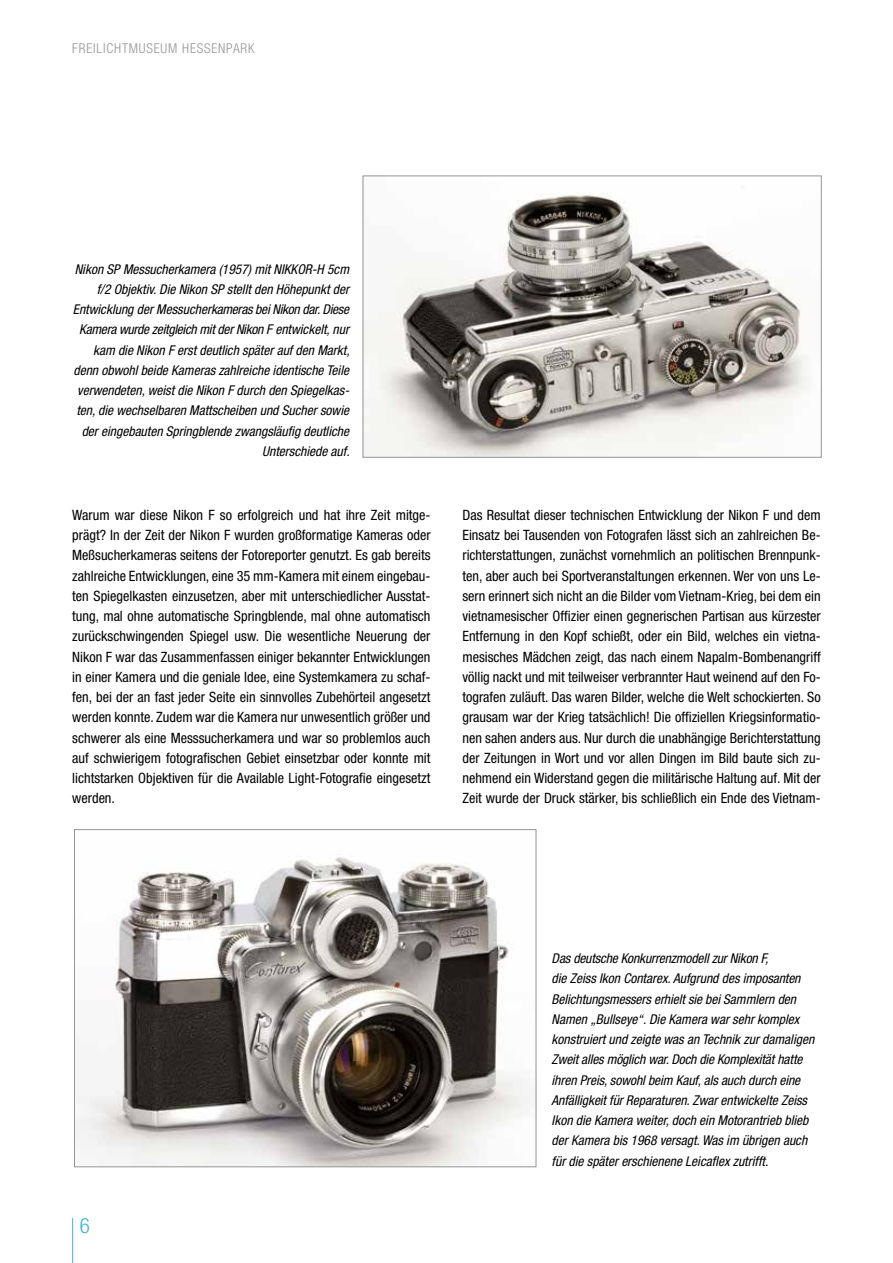
<style>
.page{position:relative;width:893px;height:1263px;background:#fff}
.page>*{position:absolute;margin:0;border:0;box-sizing:border-box;transform-origin:0 0}
.t1{font:300 condensed 21px "Helvetica Neue";color:#3cb3d4}
.t2{font:condensed 14.25px/20.2px "Helvetica Neue";color:#000;text-align:justify}
.t3{font:italic condensed 13.5px/20.2px "Helvetica Neue";color:#000;text-align:right}
.t4{font:300 condensed 13.5px "Helvetica Neue";letter-spacing:.06em;color:#939598}
</style>
<div class="page">
<hr style="left:72px;top:1218px;width:1px;height:45px;background:#3cb3d4">
<img style="left:365px;top:193px;width:445px;height:263px">
<div style="left:363px;top:176px;width:459px;height:282px;border:1px solid #939598"></div>
<img style="left:76px;top:857px;width:455px;height:308px">
<div style="left:74px;top:829px;width:462px;height:338px;border:1px solid #939598"></div>
<p class="t4" style="left:72px;top:40px;width:184px">FREILICHTMUSEUM HESSENPARK</p>
<p class="t3" style="left:73px;top:259px;width:278px">Nikon SP Messucherkamera (1957) mit NIKKOR-H 5cm f/2 Objektiv. Die Nikon SP stellt den Höhepunkt der Entwicklung der Messucherkameras bei Nikon dar. Diese Kamera wurde zeitgleich mit der Nikon F entwickelt, nur kam die Nikon F erst deutlich später auf den Markt, denn obwohl beide Kameras zahlreiche identische Teile verwendeten, weist die Nikon F durch den Spiegelkas&shy;ten, die wechselbaren Mattscheiben und Sucher sowie der eingebauten Springblende zwangsläufig deutliche Unterschiede auf.</p>
<p class="t2" style="left:72px;top:504px;width:360px">Warum war diese Nikon F so erfolgreich und hat ihre Zeit mitge&shy;prägt? In der Zeit der Nikon F wurden großformatige Kameras oder Meßsucherkameras seitens der Fotoreporter genutzt. Es gab bereits zahlreiche Entwicklungen, eine 35 mm-Kamera mit einem eingebau&shy;ten Spiegelkasten einzusetzen, aber mit unterschiedlicher Ausstat&shy;tung, mal ohne automatische Springblende, mal ohne automatisch zurückschwingenden Spiegel usw. Die wesentliche Neuerung der Nikon F war das Zusammenfassen einiger bekannter Entwicklungen in einer Kamera und die geniale Idee, eine Systemkamera zu schaf&shy;fen, bei der an fast jeder Seite ein sinnvolles Zubehörteil angesetzt werden konnte. Zudem war die Kamera nur unwesentlich größer und schwerer als eine Messsucherkamera und war so problemlos auch auf schwierigem fotografischen Gebiet einsetzbar oder konnte mit lichtstarken Objektiven für die Available Light-Fotografie eingesetzt werden.</p>
<p class="t2" style="left:462px;top:504px;width:360px">Das Resultat dieser technischen Entwicklung der Nikon F und dem Einsatz bei Tausenden von Fotografen lässt sich an zahlreichen Be&shy;richterstattungen, zunächst vornehmlich an politischen Brennpunk&shy;ten, aber auch bei Sportveranstaltungen erkennen. Wer von uns Le&shy;sern erinnert sich nicht an die Bilder vom Vietnam-Krieg, bei dem ein vietnamesischer Offizier einen gegnerischen Partisan aus kürzester Entfernung in den Kopf schießt, oder ein Bild, welches ein vietna&shy;mesisches Mädchen zeigt, das nach einem Napalm-Bombenangriff völlig nackt und mit teilweiser verbrannter Haut weinend auf den Fo&shy;tografen zuläuft. Das waren Bilder, welche die Welt schockierten. So grausam war der Krieg tatsächlich! Die offiziellen Kriegsinformatio&shy;nen sahen anders aus. Nur durch die unabhängige Berichterstattung der Zeitungen in Wort und vor allen Dingen im Bild baute sich zu&shy;nehmend ein Widerstand gegen die militärische Haltung auf. Mit der Zeit wurde der Druck stärker, bis schließlich ein Ende des Vietnam-</p>
<h1 class="t1" style="left:80px;top:1213px;width:12px">6</h1>
<p class="t3" style="left:552px;top:948px;width:264px;text-align:left">Das deutsche Konkurrenzmodell zur Nikon F,<br>die Zeiss Ikon Contarex. Aufgrund des imposanten Belichtungsmessers erhielt sie bei Sammlern den Namen „Bullseye“. Die Kamera war sehr komplex konstruiert und zeigte was an Technik zur damaligen Zweit alles möglich war. Doch die Komplexität hatte ihren Preis, sowohl beim Kauf, als auch durch eine Anfälligkeit für Reparaturen. Zwar entwickelte Zeiss Ikon die Kamera weiter, doch ein Motorantrieb blieb der Kamera bis 1968 versagt. Was im übrigen auch für die später erschienene Leicaflex zutrifft.</p>
</div>
